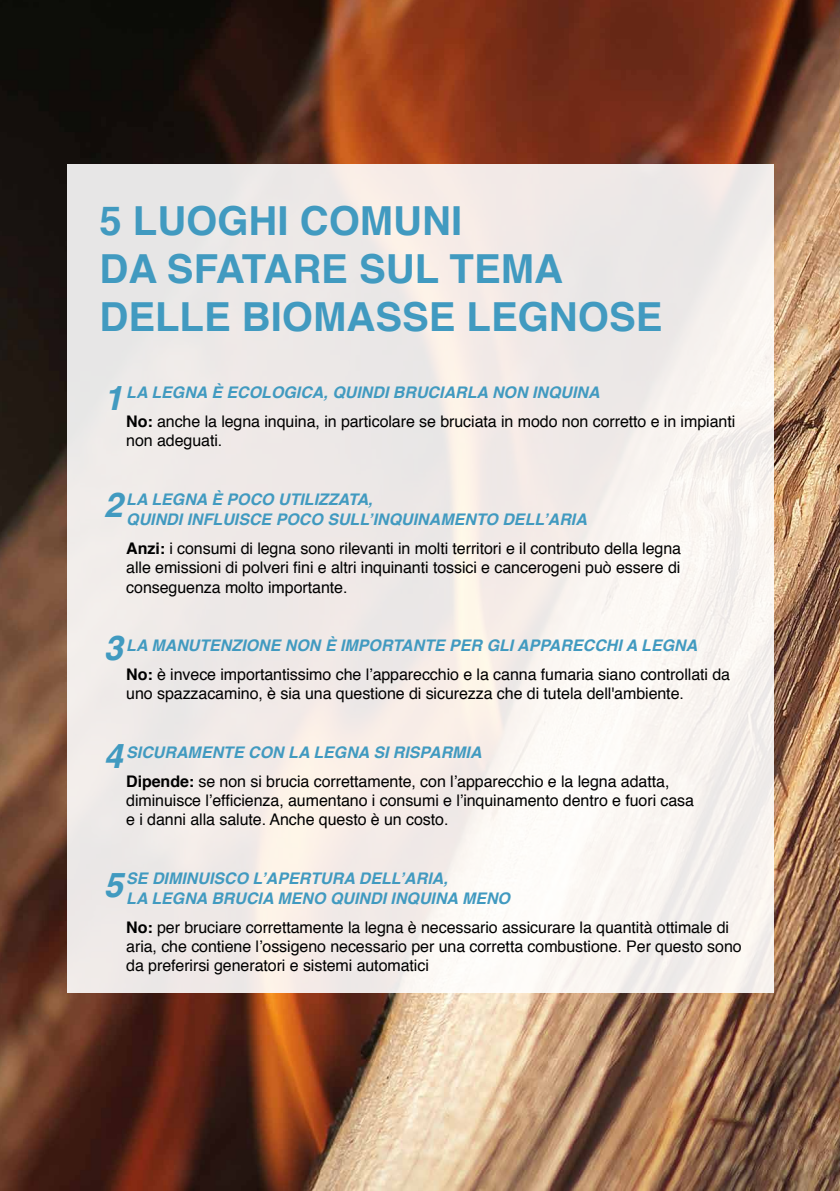
<style>
.page{position:relative;width:840px;height:1191px;background:#fff}
.page>*{position:absolute;margin:0;border:0;box-sizing:border-box;transform-origin:0 0}
.t1{font:700 40px/48px "Helvetica";color:#419ac0}
.t2{font:italic 700 34px "Helvetica";color:#419ac0}
.t3{font:16px/19.2px "Helvetica";letter-spacing:-.005em;color:#000}
.t4{font:italic 700 16px/20px "Helvetica";color:#419ac0}
.s1{font-weight:700;font-style:italic;color:#419ac0}
.s2{font-weight:700}
</style>
<div class="page">
<img style="left:0;top:0;width:839px;height:1191px">
<div style="left:67px;top:164px;width:705px;height:828px;background:linear-gradient(to right,#ede7e5,#f8f3ef)"></div>
<h1 class="t1" style="left:99px;top:197px;width:564px">5 LUOGHI COMUNI<br>DA SFATARE SUL TEMA<br>DELLE BIOMASSE LEGNOSE</h1>
<p class="t3" style="left:126px;top:378px;width:610px;line-height:29.2px"><span class="s1">LA LEGNA È ECOLOGICA, QUINDI BRUCIARLA NON INQUINA<br></span><span class="s2">No:</span> anche la legna inquina, in particolare se bruciata in modo non corretto e in impianti</p>
<p class="t3" style="left:126px;top:432px;width:97px">non adeguati.</p>
<h2 class="t2" style="left:104px;top:370px;width:20px">1</h2>
<p class="t4" style="left:126px;top:489px;width:462px">LA LEGNA È POCO UTILIZZATA,<br>QUINDI INFLUISCE POCO SULL’INQUINAMENTO DELL’ARIA</p>
<p class="t3" style="left:126px;top:539px;width:556px;text-align:justify"><span class="s2">Anzi:</span> i consumi di legna sono rilevanti in molti territori e il contributo della legna alle emissioni di polveri fini e altri inquinanti tossici e cancerogeni può essere di conseguenza molto importante.</p>
<p class="t3" style="left:126px;top:631px;width:605px;line-height:29.2px"><span class="s1">LA MANUTENZIONE NON È IMPORTANTE PER GLI APPARECCHI A LEGNA<br></span><span class="s2">No:</span> è invece importantissimo che l’apparecchio e la canna fumaria siano controllati da</p>
<p class="t3" style="left:126px;top:684px;width:559px">uno spazzacamino, è sia una questione di sicurezza che di tutela dell'ambiente.</p>
<h2 class="t2" style="left:104px;top:477px;width:20px">2</h2>
<h2 class="t2" style="left:104px;top:620px;width:20px">3</h2>
<h2 class="t2" style="left:104px;top:727px;width:20px">4</h2>
<p class="t3" style="left:126px;top:738px;width:544px;line-height:29.2px"><span class="s1">SICURAMENTE CON LA LEGNA SI RISPARMIA<br></span><span class="s2">Dipende:</span> se non si brucia correttamente, con l’apparecchio e la legna adatta,</p>
<p class="t3" style="left:126px;top:791px;width:569px">diminuisce l’efficienza, aumentano i consumi e l’inquinamento dentro e fuori casa e i danni alla salute. Anche questo è un costo.</p>
<p class="t4" style="left:126px;top:868px;width:385px">SE DIMINUISCO L’APERTURA DELL’ARIA,<br>LA LEGNA BRUCIA MENO QUINDI INQUINA MENO</p>
<p class="t3" style="left:126px;top:918px;width:616px"><span class="s2">No:</span> per bruciare correttamente la legna è necessario assicurare la quantità ottimale di aria, che contiene l’ossigeno necessario per una corretta combustione. Per questo sono da preferirsi generatori e sistemi automatici</p>
<h2 class="t2" style="left:104px;top:857px;width:20px">5</h2>
</div>
